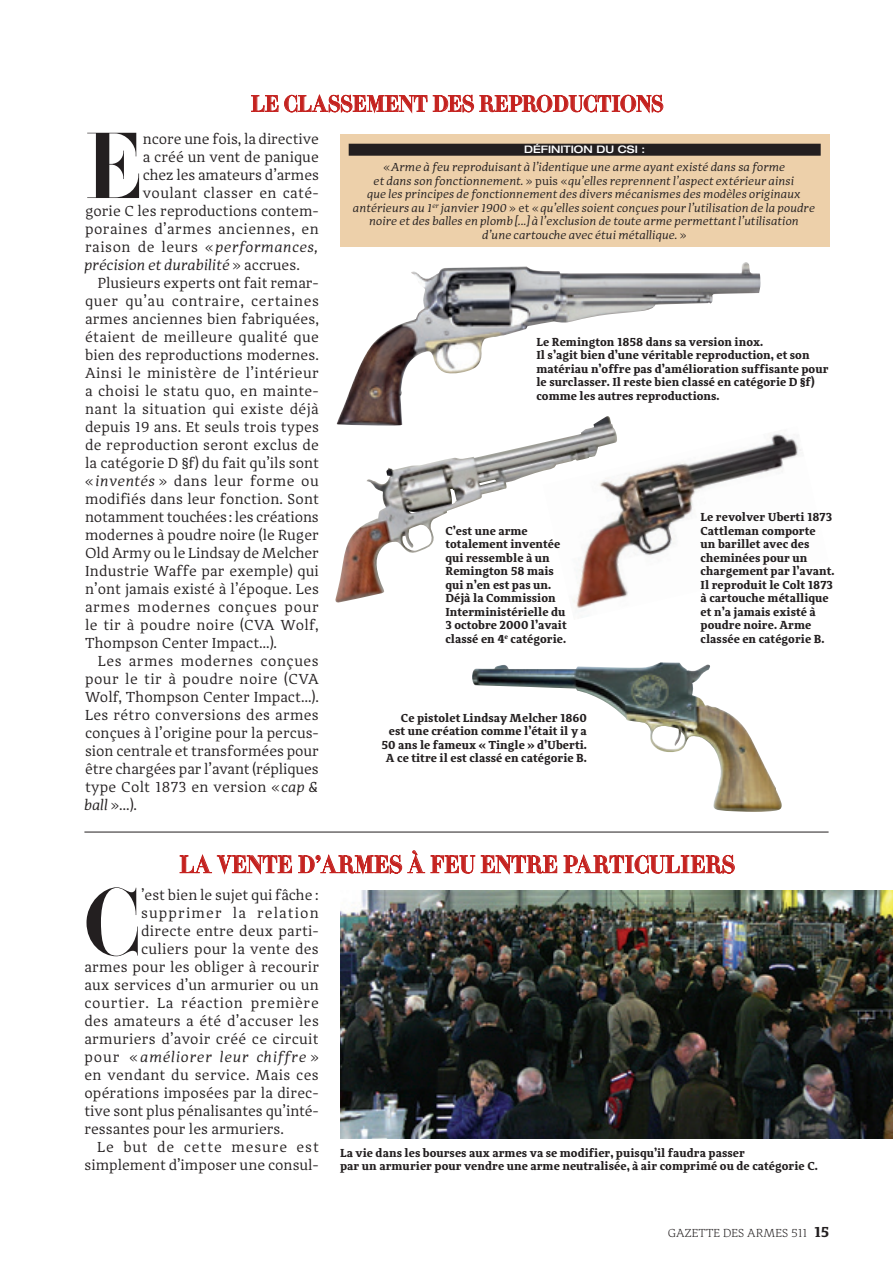
<style>
.page{position:relative;width:893px;height:1263px;background:#fff}
.page>*{position:absolute;margin:0;border:0;box-sizing:border-box;transform-origin:0 0}
.GA-Texte___Lettrine{font:87px "Domani CP";color:#231f20}
.Titre_3_colonnes{font:22.5px "Domani CP";letter-spacing:.01em;color:#c4221f}
.Titre_3_colonnes-2{font:21px "Domani CP";letter-spacing:.01em;color:#c4221f}
.GA-Texte_courant{font:15px/18px "Adagio Serif";color:#231f20;text-align:justify}
.GA-Texte___Lettrine-2{font:15px "Adagio Serif";letter-spacing:.015em;color:#231f20}
.GA-Texte___Lettrine-3{font:15px "Adagio Serif";letter-spacing:-.005em;color:#231f20}
.GA-Texte___Lettrine-4{font:italic 15px "Adagio Serif";color:#231f20}
.GA-Texte___Lettrine-5{font:15px "Adagio Serif";letter-spacing:.035em;color:#231f20}
.GA-Texte___Lettrine-6{font:15px "Adagio Serif";letter-spacing:.045em;color:#231f20}
.GA-Texte___Lettrine-7{font:italic 15px "Adagio Serif";letter-spacing:.05em;color:#231f20}
.GA-Texte___Lettrine-8{font:15px "Adagio Serif";letter-spacing:.075em;color:#231f20}
.GA-Légende{font:700 12px/13.5px "Adagio Serif";color:#231f20}
.t1{font:300 12px "Adagio Serif";letter-spacing:.01em;color:#231f20}
.Réglo-Texte_encadré{font:italic 11.85px/13.5px "Adagio Serif";color:#231f20;text-align:center}
.Reglo-Titre_encadré{font:500 expanded 10.35px "Helvetica Neue";color:#fff}
.s1{font-style:italic}
.s2{font-style:normal}
.s3{font-weight:700;font-size:15px}
</style>
<div class="page">
<div style="left:340px;top:134px;width:489px;height:113px;background:#edd0aa"></div>
<div style="left:349px;top:144px;width:472px;height:12px;background:#231f20"></div>
<svg style="left:251px;top:95px;width:27px;height:17px"></svg>
<svg style="left:284px;top:94px;width:143px;height:19px"></svg>
<svg style="left:433px;top:95px;width:230px;height:18px"></svg>
<svg style="left:180px;top:854px;width:112px;height:20px"></svg>
<svg style="left:298px;top:850px;width:127px;height:24px"></svg>
<svg style="left:431px;top:855px;width:44px;height:18px"></svg>
<svg style="left:481px;top:855px;width:76px;height:19px"></svg>
<svg style="left:563px;top:854px;width:172px;height:20px"></svg>
<hr style="left:84px;top:832px;width:745px;height:1px;background:#231f20">
<img style="left:342px;top:262px;width:418px;height:149px">
<svg style="left:340px;top:411px;width:62px;height:5px"></svg>
<img style="left:335px;top:416px;width:278px;height:187px">
<img style="left:543px;top:426px;width:258px;height:185px">
<img style="left:472px;top:662px;width:310px;height:150px">
<img style="left:341px;top:891px;width:552px;height:248px">
<p class="Titre_3_colonnes-2" style="left:251px;top:91px;width:414px">LE CLASSEMENT DES REPRODUCTIONS</p>
<p class="GA-Texte___Lettrine" style="left:85px;top:112px;width:59px">E</p>
<p class="GA-Texte___Lettrine-3" style="left:143px;top:130px;width:178px">ncore une fois, la directive</p>
<p class="GA-Texte___Lettrine-2" style="left:143px;top:148px;width:177px">a créé un vent de panique</p>
<p class="GA-Texte___Lettrine-3" style="left:143px;top:166px;width:178px">chez les amateurs d’armes</p>
<p class="GA-Texte___Lettrine-2" style="left:143px;top:184px;width:178px">voulant classer en caté-</p>
<p class="GA-Texte___Lettrine-2" style="left:85px;top:202px;width:235px">gorie C les reproductions contem-</p>
<p class="GA-Texte___Lettrine-2" style="left:85px;top:220px;width:235px">poraines d’armes anciennes, en</p>
<p class="GA-Texte___Lettrine-5" style="left:85px;top:238px;width:235px">raison de leurs « <span class="s1">performances,</span></p>
<p class="GA-Texte___Lettrine-4" style="left:85px;top:256px;width:216px">précision et durabilité<span class="s2">» accrues.</span></p>
<p class="GA-Texte_courant" style="left:85px;top:274px;width:236px;text-indent:13px">Plusieurs experts ont fait remar&shy;quer qu’au contraire, certaines armes anciennes bien fabriquées, étaient de meilleure qualité que bien des reproductions modernes.<br>Ainsi le ministère de l’intérieur a choisi le statu quo, en mainte&shy;nant la situation qui existe déjà depuis 19 ans. Et seuls trois types de reproduction seront exclus de la catégorie D §f) du fait qu’ils sont « <span class="s1">inventés</span> » dans leur forme ou modifiés dans leur fonction. Sont notamment touchées: les créations modernes à poudre noire (le Ruger Old Army ou le Lindsay de Melcher Industrie Waffe par exemple) qui n’ont jamais existé à l’époque. Les armes modernes conçues pour le tir à poudre noire (CVA Wolf, Thompson Center Impact…).</p>
<p class="GA-Texte_courant" style="left:85px;top:652px;width:235px;text-indent:13px">Les armes modernes conçues pour le tir à poudre noire (CVA Wolf, Thompson Center Impact…).<br>Les rétro conversions des armes conçues à l’origine pour la percus&shy;sion centrale et transformées pour être chargées par l’avant (répliques type Colt 1873 en version « <span class="s1">cap &amp; ball</span>»…).</p>
<p class="Reglo-Titre_encadré" style="left:524px;top:143px;width:123px">DÉFINITION DU CSI :</p>
<p class="Réglo-Texte_encadré" style="left:354px;top:161px;width:464px"><span class="s2">«</span>Arme à feu reproduisant à l’identique une arme ayant existé dans sa forme<br>et dans son fonctionnement.<span class="s2">» puis «</span>qu’elles reprennent l’aspect extérieur ainsi<br>que les principes de fonctionnement des divers mécanismes des modèles originaux antérieurs au 1<sup>er</sup> janvier 1900<span class="s2">» et «</span> qu’elles soient conçues pour l’utilisation de la poudre noire et des balles en plomb [...] à l’exclusion de toute arme permettant l’utilisation<br>d’une cartouche avec étui métallique.<span class="s2">»</span></p>
<p class="GA-Légende" style="left:536px;top:335px;width:294px">Le Remington 1858 dans sa version inox.<br>Il s’agit bien d’une véritable reproduction, et son matériau n’offre pas d’amélioration suffisante pour le surclasser. Il reste bien classé en catégorie D §f) comme les autres reproductions.</p>
<p class="GA-Légende" style="left:445px;top:524px;width:123px">C’est une arme totalement inventée qui ressemble à un<br>Remington 58 mais qui n’en est pas un.<br>Déjà la Commission<br>Interministérielle du<br>3 octobre 2000 l’avait classé en 4<sup>e</sup> catégorie.</p>
<p class="GA-Légende" style="left:382px;top:711px;width:207px;text-align:right">Ce pistolet Lindsay Melcher 1860<br>est une création comme l’était il y a 50 ans le fameux « Tingle » d’Uberti.<br>A ce titre il est classé en catégorie B.</p>
<p class="GA-Légende" style="left:701px;top:511px;width:135px">Le revolver Uberti 1873<br>Cattleman comporte<br>un barillet avec des cheminées pour un chargement par l’avant.<br>Il reproduit le Colt 1873 à cartouche métallique et n’a jamais existé à poudre noire. Arme classée en catégorie B.</p>
<p class="Titre_3_colonnes" style="left:179px;top:850px;width:557px">LA VENTE D’ARMES À FEU ENTRE PARTICULIERS</p>
<p class="GA-Texte___Lettrine" style="left:84px;top:868px;width:58px">C</p>
<p class="GA-Texte___Lettrine-2" style="left:141px;top:886px;width:179px">’est bien le sujet qui fâche :</p>
<p class="GA-Texte___Lettrine-8" style="left:141px;top:904px;width:179px">supprimer la relation</p>
<p class="GA-Texte___Lettrine-2" style="left:141px;top:922px;width:179px">directe entre deux parti-</p>
<p class="GA-Texte___Lettrine-2" style="left:141px;top:940px;width:179px">culiers pour la vente des</p>
<p class="GA-Texte___Lettrine-2" style="left:84px;top:958px;width:236px">armes pour les obliger à recourir</p>
<p class="GA-Texte___Lettrine-2" style="left:84px;top:976px;width:236px">aux services d’un armurier ou un</p>
<p class="GA-Texte___Lettrine-6" style="left:84px;top:994px;width:236px">courtier. La réaction première</p>
<p class="GA-Texte___Lettrine-2" style="left:84px;top:1012px;width:236px">des amateurs a été d’accuser les</p>
<p class="GA-Texte___Lettrine-2" style="left:84px;top:1030px;width:236px">armuriers d’avoir créé ce circuit</p>
<p class="GA-Texte___Lettrine-7" style="left:84px;top:1048px;width:236px"><span class="s2">pour «</span> améliorer leur chiffre <span class="s2">»</span></p>
<p class="GA-Texte___Lettrine-2" style="left:84px;top:1066px;width:236px">en vendant du service. Mais ces</p>
<p class="GA-Texte___Lettrine-2" style="left:84px;top:1084px;width:236px">opérations imposées par la direc-</p>
<p class="GA-Texte___Lettrine-2" style="left:84px;top:1102px;width:236px">tive sont plus pénalisantes qu’inté-</p>
<p class="GA-Texte___Lettrine-2" style="left:84px;top:1120px;width:201px">ressantes pour les armuriers.</p>
<p class="GA-Texte_courant" style="left:84px;top:1138px;width:236px;text-align:right">Le but de cette mesure est simplement d’imposer une consul-</p>
<p class="GA-Légende" style="left:340px;top:1146px;width:479px">La vie dans les bourses aux armes va se modifier, puisqu’il faudra passer<br>par un armurier pour vendre une arme neutralisée, à air comprimé ou de catégorie C.</p>
<p class="t1" style="left:668px;top:1226px;width:163px">GAZETTE DES ARMES 511 <span class="s3">15</span></p>
</div>
